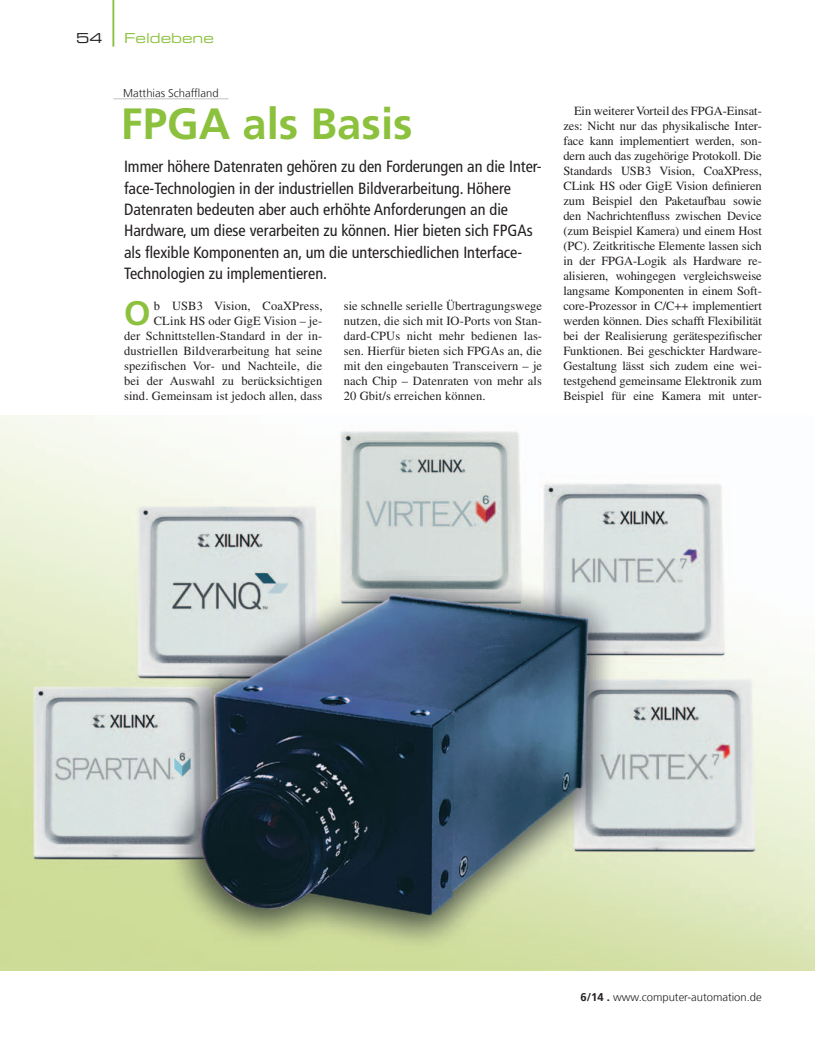
<style>
.page{position:relative;width:815px;height:1053px;background:#fff}
.page>*{position:absolute;margin:0;border:0;box-sizing:border-box;transform-origin:0 0}
.Headline{font:700 43.75px "Frutiger LT Com";color:#8cc13e}
.Initial{font:700 34px "Frutiger LT Com";color:#8cc13e}
.Vorspann{font:condensed 16.25px/21.2px "Frutiger LT Pro";color:#231f20}
.t1{font:13.75px "Eurostile LT Std Ex 2";color:#8cc13e}
.t2{font:13.75px "Eurostile LT Std Ex 2";color:#231f20}
.Text_Einzug{font:12.5px/15px "Times LT Std";letter-spacing:-.005em;color:#231f20;text-align:justify}
.Initial-2{font:12.5px/15px "Times LT Std";letter-spacing:.01em;color:#231f20;text-align:right}
.Autorenzeile{font:300 11.25px "Frutiger LT Com";color:#231f20}
.s1{font-weight:700}
</style>
<div class="page">
<hr style="left:112px;top:0;width:2px;height:47px;background:#8cc13e">
<hr style="left:113px;top:98px;width:116px;height:1px;background:#cfcdcc">
<img style="left:0;top:415px;width:815px;height:555px">
<p class="t2" style="left:76px;top:29px;width:28px">54</p>
<p class="t1" style="left:124px;top:29px;width:91px">Feldebene</p>
<p class="Autorenzeile" style="left:123px;top:87px;width:97px">Matthias Schaffland</p>
<p class="Headline" style="left:121px;top:98px;width:293px">FPGA als Basis</p>
<p class="Vorspann" style="left:124px;top:156px;width:419px">Immer höhere Datenraten gehören zu den Forderungen an die Inter&shy;face-Technologien in der industriellen Bildverarbeitung. Höhere Datenraten bedeuten aber auch erhöhte Anforderungen an die Hardware, um diese verarbeiten zu können. Hier bieten sich FPGAs als flexible Komponenten an, um die unterschiedlichen Interface-Technologien zu implementieren.</p>
<p class="Initial" style="left:124px;top:293px;width:28px">O</p>
<p class="Initial-2" style="left:124px;top:298px;width:200px">b USB3 Vision, CoaXPress, CLink HS oder GigE Vision – je-<br>der Schnittstellen-Standard in der in&shy;dustriellen Bildverarbeitung hat seine spezifischen Vor- und Nachteile, die bei der Auswahl zu berücksichtigen sind. Gemeinsam ist jedoch allen, dass</p>
<p class="Initial-2" style="left:344px;top:298px;width:200px;text-align:justify">sie schnelle serielle Übertragungswege nutzen, die sich mit IO-Ports von Stan&shy;dard-CPUs nicht mehr bedienen las&shy;sen. Hierfür bieten sich FPGAs an, die mit den eingebauten Transceivern – je nach Chip – Datenraten von mehr als 20 Gbit/s erreichen können.</p>
<p class="Text_Einzug" style="left:563px;top:103px;width:200px;text-indent:11px">Ein weiterer Vorteil des FPGA-Einsat&shy;zes: Nicht nur das physikalische Inter&shy;face kann implementiert werden, son&shy;dern auch das zugehörige Protokoll. Die Standards USB3 Vision, CoaXPress, CLink HS oder GigE Vision definieren zum Beispiel den Paketaufbau sowie den Nachrichtenfluss zwischen Device (zum Beispiel Kamera) und einem Host (PC). Zeitkritische Elemente lassen sich in der FPGA-Logik als Hardware re&shy;alisieren, wohingegen vergleichsweise langsame Komponenten in einem Soft&shy;core-Prozessor in C/C++ implementiert werden können. Dies schafft Flexibilität bei der Realisierung gerätespezifischer Funktionen. Bei geschickter Hardware-Gestaltung lässt sich zudem eine wei&shy;testgehend gemeinsame Elektronik zum Beispiel für eine Kamera mit unter-</p>
<p class="Autorenzeile" style="left:581px;top:990px;width:183px"><span class="s1">6/14 .</span> www.computer-automation.de</p>
</div>
